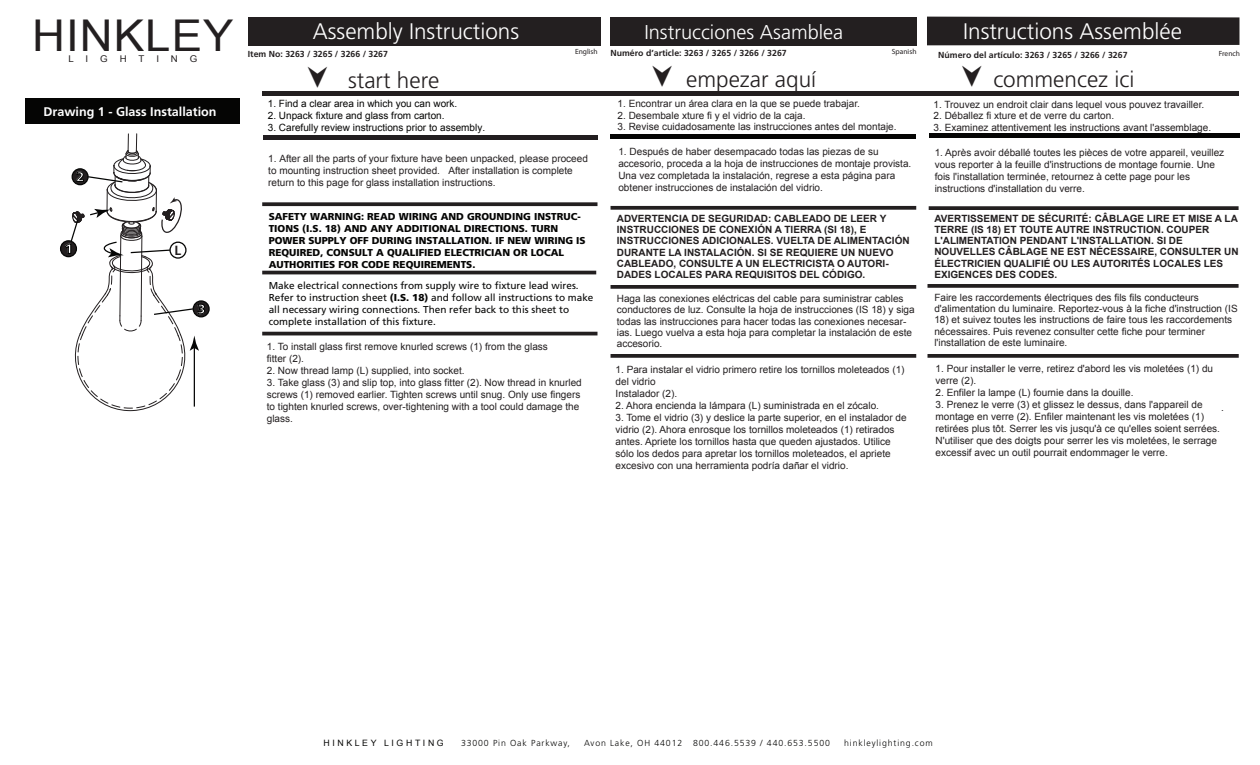
<style>
.page{position:relative;width:1260px;height:765px;background:#fff}
.page>*{position:absolute;margin:0;border:0;box-sizing:border-box;transform-origin:0 0}
.t1{font:43.88px "Arial";letter-spacing:.025em;color:#231f20;scale:1.04 1}
.t2{font:300 22.5px "Frutiger LT Std";color:#fff}
.t3{font:300 22.5px "Frutiger LT Std";color:#231f20}
.t4{font:300 20px "Frutiger LT Std";color:#fff}
.t5{font:900 13.38px "Frutiger LT Std";color:#fff}
.t6{font:700 13.38px "Frutiger LT Std";color:#231f20}
.t7{font:700 12.5px "Frutiger LT Std";color:#fff}
.t8{font:10px/12px "Arial";color:#231f20}
.t9{font:700 10px/11.2px "Arial";color:#231f20}
.t10{font:900 10px/12px "Frutiger LT Std";color:#050504}
.t11{font:10px/12px "Frutiger LT Std";color:#050504}
.t12{font:10px "Arial";color:#050504}
.t13{font:9.25px "Arial";color:#231f20;scale:1.04 1}
.t14{font:700 8.75px "Frutiger LT Std";color:#231f20}
.t15{font:300 8.75px "Frutiger LT Std";letter-spacing:.1em;color:#080807}
.t16{font:8.75px "Arial";letter-spacing:.3em;color:#080807}
.t17{font:7.5px "Myriad Pro";color:#231f20}
.s1{font-weight:900}
</style>
<div class="page">
<div style="left:927px;top:17px;width:312px;height:28px;background:#231f20"></div>
<hr style="left:611px;top:134px;width:305px;height:4px;background:#050504">
<div style="left:929px;top:133px;width:310px;height:5px;background:#050504"></div>
<hr style="left:263px;top:135px;width:334px;height:4px;background:#221e20">
<div style="left:248px;top:17px;width:352px;height:29px;background:#231f20"></div>
<div style="left:611px;top:17px;width:306px;height:29px;background:#231f20"></div>
<div style="left:262px;top:91px;width:977px;height:5px;background:#231f20"></div>
<svg style="left:262px;top:202px;width:336px;height:4px"></svg>
<svg style="left:929px;top:206px;width:310px;height:4px"></svg>
<hr style="left:262px;top:271px;width:334px;height:3px;background:#231f20">
<svg style="left:611px;top:285px;width:305px;height:4px"></svg>
<svg style="left:928px;top:284px;width:311px;height:4px"></svg>
<hr style="left:262px;top:332px;width:336px;height:3px;background:#231f20">
<svg style="left:928px;top:354px;width:311px;height:4px"></svg>
<div style="left:26px;top:98px;width:214px;height:26px;background:#050504"></div>
<svg style="left:60px;top:240px;width:17px;height:17px"></svg>
<svg style="left:193px;top:300px;width:17px;height:17px"></svg>
<svg style="left:65px;top:134px;width:140px;height:277px"></svg>
<svg style="left:611px;top:354px;width:305px;height:4px"></svg>
<svg style="left:611px;top:206px;width:305px;height:4px"></svg>
<h1 class="t1" style="left:32px;top:7px;width:195px">HINKLEY</h1>
<p class="t13" style="left:68px;top:53px;width:7px">L</p>
<p class="t13" style="left:86px;top:53px;width:4px">I</p>
<p class="t13" style="left:100px;top:53px;width:9px">G</p>
<p class="t13" style="left:120px;top:53px;width:8px">H</p>
<p class="t13" style="left:139px;top:53px;width:7px">T</p>
<p class="t13" style="left:156px;top:53px;width:4px">I</p>
<p class="t13" style="left:171px;top:53px;width:8px">N</p>
<p class="t13" style="left:190px;top:53px;width:9px">G</p>
<p class="t7" style="left:43px;top:104px;width:175px">Drawing 1 - Glass Installation</p>
<h3 class="t5" style="left:76px;top:169px;width:10px">2</h3>
<h3 class="t5" style="left:65px;top:241px;width:10px">1</h3>
<h3 class="t6" style="left:174px;top:243px;width:8px">L</h3>
<h3 class="t5" style="left:197px;top:301px;width:10px">3</h3>
<h2 class="t2" style="left:313px;top:18px;width:208px">Assembly Instructions</h2>
<p class="t14" style="left:248px;top:48px;width:142px">Item No: 3263 / 3265 / 3266 / 3267</p>
<h3 class="t4" style="left:644px;top:20px;width:200px">Instrucciones Asamblea</h3>
<h2 class="t2" style="left:963px;top:18px;width:220px">Instructions Assemblée</h2>
<p class="t17" style="left:575px;top:47px;width:24px">English</p>
<p class="t17" style="left:892px;top:47px;width:26px">Spanish</p>
<p class="t17" style="left:1219px;top:49px;width:23px">French</p>
<p class="t14" style="left:611px;top:48px;width:178px">Numéro d’article: 3263 / 3265 / 3266 / 3267</p>
<p class="t14" style="left:938px;top:50px;width:191px">Número del artículo: 3263 / 3265 / 3266 / 3267</p>
<h2 class="t3" style="left:348px;top:68px;width:93px">start here</h2>
<h2 class="t3" style="left:686px;top:66px;width:132px">empezar aquí</h2>
<h2 class="t3" style="left:993px;top:66px;width:143px">commencez ici</h2>
<p class="t12" style="left:268px;top:97px;width:191px">1. Find a clear area in which you can work.</p>
<p class="t12" style="left:268px;top:109px;width:178px">2. Unpack fixture and glass from carton.</p>
<p class="t12" style="left:268px;top:121px;width:219px">3. Carefully review instructions prior to assembly.</p>
<p class="t8" style="left:618px;top:98px;width:244px">1. Encontrar un área clara en la que se puede trabajar.</p>
<p class="t8" style="left:618px;top:109px;width:189px">2. Desembale xture fi y el vidrio de la caja.</p>
<p class="t8" style="left:618px;top:120px;width:281px">3. Revise cuidadosamente las instrucciones antes del montaje.</p>
<p class="t8" style="left:934px;top:99px;width:272px">1. Trouvez un endroit clair dans lequel vous pouvez travailler.</p>
<p class="t8" style="left:934px;top:110px;width:182px">2. Déballez fi xture et de verre du carton.</p>
<p class="t8" style="left:934px;top:121px;width:279px">3. Examinez attentivement les instructions avant l'assemblage.</p>
<p class="t8" style="left:268px;top:152px;width:321px">1. After all the parts of your fixture have been unpacked, please proceed to mounting instruction sheet provided. After installation is complete return to this page for glass installation instructions.</p>
<p class="t8" style="left:618px;top:145px;width:294px">1. Después de haber desempacado todas las piezas de su accesorio, proceda a la hoja de instrucciones de montaje provista.<br>Una vez completada la instalación, regrese a esta página para obtener instrucciones de instalación del vidrio.</p>
<p class="t8" style="left:935px;top:147px;width:291px">1. Après avoir déballé toutes les pièces de votre appareil, veuillez vous reporter à la feuille d'instructions de montage fournie. Une fois l'installation terminée, retournez à cette page pour les instructions d'installation du verre.</p>
<p class="t10" style="left:269px;top:210px;width:319px">SAFETY WARNING: READ WIRING AND GROUNDING INSTRUC-TIONS (I.S. 18) AND ANY ADDITIONAL DIRECTIONS. TURN POWER SUPPLY OFF DURING INSTALLATION. IF NEW WIRING IS REQUIRED, CONSULT A QUALIFIED ELECTRICIAN OR LOCAL AUTHORITIES FOR CODE REQUIREMENTS.</p>
<p class="t11" style="left:269px;top:279px;width:326px">Make electrical connections from supply wire to fixture lead wires.<br>Refer to instruction sheet <span class="s1">(I.S. 18)</span> and follow all instructions to make all necessary wiring connections. Then refer back to this sheet to complete installation of this fixture.</p>
<p class="t8" style="left:267px;top:340px;width:283px">1. To install glass first remove knurled screws (1) from the glass fitter (2).</p>
<p class="t8" style="left:267px;top:364px;width:199px">2. Now thread lamp (L) supplied, into socket.</p>
<p class="t8" style="left:267px;top:376px;width:316px">3. Take glass (3) and slip top, into glass fitter (2). Now thread in knurled screws (1) removed earlier. Tighten screws until snug. Only use fingers to tighten knurled screws, over-tightening with a tool could damage the glass.</p>
<p class="t9" style="left:617px;top:213px;width:294px">ADVERTENCIA DE SEGURIDAD: CABLEADO DE LEER Y INSTRUCCIONES DE CONEXIÓN A TIERRA (SI 18), E INSTRUCCIONES ADICIONALES. VUELTA DE ALIMENTACIÓN DURANTE LA INSTALACIÓN. SI SE REQUIERE UN NUEVO CABLEADO, CONSULTE A UN ELECTRICISTA O AUTORI-DADES LOCALES PARA REQUISITOS DEL CÓDIGO.</p>
<p class="t9" style="left:934px;top:213px;width:306px">AVERTISSEMENT DE SÉCURITÉ: CÂBLAGE LIRE ET MISE A LA TERRE (IS 18) ET TOUTE AUTRE INSTRUCTION. COUPER L'ALIMENTATION PENDANT L'INSTALLATION. SI DE NOUVELLES CÂBLAGE NE EST NÉCESSAIRE, CONSULTER UN ÉLECTRICIEN QUALIFIÉ OU LES AUTORITÉS LOCALES LES EXIGENCES DES CODES.</p>
<p class="t8" style="left:617px;top:293px;width:299px;line-height:11.2px">Haga las conexiones eléctricas del cable para suministrar cables conductores de luz. Consulte la hoja de instrucciones (IS 18) y siga todas las instrucciones para hacer todas las conexiones necesar&shy;ias. Luego vuelva a esta hoja para completar la instalación de este accesorio.</p>
<p class="t8" style="left:934px;top:292px;width:305px;line-height:11.2px">Faire les raccordements électriques des fils fils conducteurs d'alimentation du luminaire. Reportez-vous à la fiche d'instruction (IS</p>
<p class="t8" style="left:934px;top:314px;width:299px;line-height:11.2px">18) et suivez toutes les instructions de faire tous les raccordements nécessaires. Puis revenez consulter cette fiche pour terminer l'installation de este luminaire.</p>
<p class="t8" style="left:616px;top:363px;width:290px">1. Para instalar el vidrio primero retire los tornillos moleteados (1) del vidrio<br>Instalador (2).</p>
<p class="t8" style="left:616px;top:399px;width:265px">2. Ahora encienda la lámpara (L) suministrada en el zócalo.</p>
<p class="t8" style="left:616px;top:411px;width:293px">3. Tome el vidrio (3) y deslice la parte superior, en el instalador de vidrio (2). Ahora enrosque los tornillos moleteados (1) retirados antes. Apriete los tornillos hasta que queden ajustados. Utilice sólo los dedos para apretar los tornillos moleteados, el apriete excesivo con una herramienta podría dañar el vidrio.</p>
<p class="t8" style="left:936px;top:363px;width:279px">1. Pour installer le verre, retirez d'abord les vis moletées (1) du verre (2).</p>
<p class="t8" style="left:936px;top:387px;width:199px">2. Enfiler la lampe (L) fournie dans la douille.</p>
<p class="t8" style="left:936px;top:399px;width:286px">3. Prenez le verre (3) et glissez le dessus, dans l'appareil de montage en verre (2). Enfiler maintenant les vis moletées (1) retirées plus tôt. Serrer les vis jusqu'à ce qu'elles soient serrées.<br>N'utiliser que des doigts pour serrer les vis moletées, le serrage excessif avec un outil pourrait endommager le verre.</p>
<p class="t8" style="left:1221px;top:402px;width:4px">.</p>
<p class="t16" style="left:323px;top:737px;width:122px">HINKLEY LIGHTING</p>
<p class="t15" style="left:461px;top:738px;width:110px">33000 Pin Oak Parkway,</p>
<p class="t15" style="left:584px;top:738px;width:247px">Avon Lake, OH 44012 800.446.5539 / 440.653.5500</p>
<p class="t15" style="left:844px;top:738px;width:90px">hinkleylighting.com</p>
</div>
